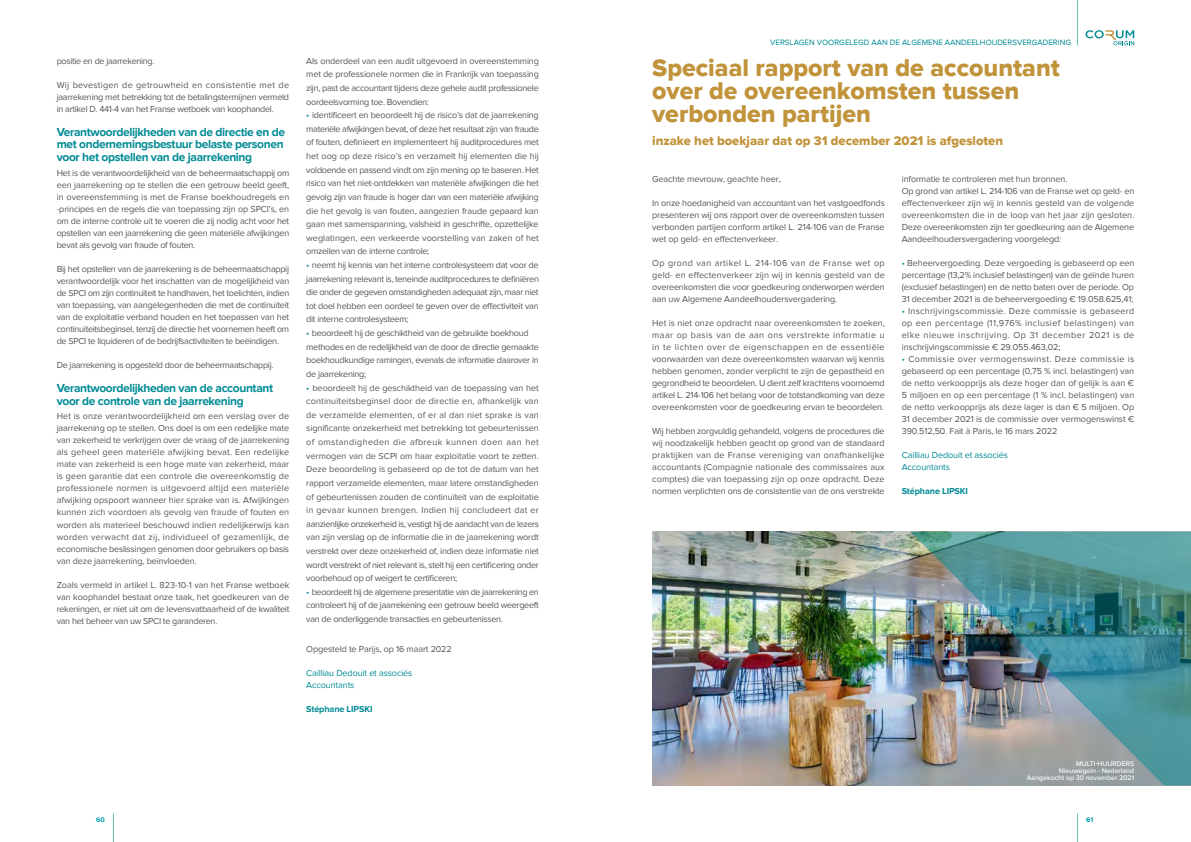
<style>
.page{position:relative;width:1191px;height:842px;background:#fff}
.page>*{position:absolute;margin:0;border:0;box-sizing:border-box;transform-origin:0 0}
.t1{font:25px/23px "Proxima Nova Extrabld";color:#c1933a}
.t2{font:13px "Proxima Nova Extrabld";color:#c1933a}
.t3{font:700 12px/12.5px "Proxima Nova";letter-spacing:-.03em;color:#008b95;text-align:justify}
.t4{font:9px/12px "Proxima Nova";letter-spacing:-.02em;color:#565655;text-align:justify}
.t5{font:9px/12px "Proxima Nova";letter-spacing:-.01em;color:#008b95}
.t6{font:700 9px "Proxima Nova";letter-spacing:-.01em;color:#008b95}
.t7{font:8px "Proxima Nova";color:#008b95}
.t8{font:500 7px/7px "Proxima Nova";color:#fff;text-align:right}
.t9{font:700 7px "Proxima Nova";color:#009faa}
.s1{color:#008b95}
</style>
<div class="page">
<img style="left:652px;top:531px;width:258px;height:254px">
<img style="left:910px;top:531px;width:281px;height:254px">
<hr style="left:1077px;top:0;width:1px;height:45px;background:#63bfaf">
<svg style="left:1077px;top:814px;width:1px;height:28px"></svg>
<svg style="left:113px;top:814px;width:1px;height:28px"></svg>
<svg style="left:1085px;top:30px;width:49px;height:15px"></svg>
<p class="t4" style="left:57px;top:55px;width:99px">positie en de jaarrekening.</p>
<p class="t4" style="left:57px;top:79px;width:234px">Wij bevestigen de getrouwheid en consistentie met de jaarrekening met betrekking tot de betalingstermijnen vermeld in artikel D. 441-4 van het Franse wetboek van koophandel.</p>
<h3 class="t3" style="left:57px;top:126px;width:230px">Verantwoordelijkheden van de directie en de met ondernemingsbestuur belaste personen voor het opstellen van de jaarrekening</h3>
<p class="t4" style="left:57px;top:167px;width:234px">Het is de verantwoordelijkheid van de beheermaatschappij om een jaarrekening op te stellen die een getrouw beeld geeft, in overeenstemming is met de Franse boekhoudregels en -principes en de regels die van toepassing zijn op SPCI’s, en om de interne controle uit te voeren die zij nodig acht voor het opstellen van een jaarrekening die geen materiële afwijkingen bevat als gevolg van fraude of fouten.</p>
<p class="t4" style="left:57px;top:263px;width:234px">Bij het opstellen van de jaarrekening is de beheermaatschappij verantwoordelijk voor het inschatten van de mogelijkheid van de SPCI om zijn continuïteit te handhaven, het toelichten, indien van toepassing, van aangelegenheden die met de continuïteit van de exploitatie verband houden en het toepassen van het continuïteitsbeginsel, tenzij de directie het voornemen heeft om de SPCI te liquideren of de bedrijfsactiviteiten te beëindigen.</p>
<p class="t4" style="left:57px;top:359px;width:218px">De jaarrekening is opgesteld door de beheermaatschappij.</p>
<h3 class="t3" style="left:57px;top:381px;width:218px;line-height:13px">Verantwoordelijkheden van de accountant voor de controle van de jaarrekening</h3>
<p class="t4" style="left:57px;top:411px;width:234px">Het is onze verantwoordelijkheid om een verslag over de jaarrekening op te stellen. Ons doel is om een redelijke mate van zekerheid te verkrijgen over de vraag of de jaarrekening als geheel geen materiële afwijking bevat. Een redelijke mate van zekerheid is een hoge mate van zekerheid, maar is geen garantie dat een controle die overeenkomstig de professionele normen is uitgevoerd altijd een materiële afwijking opspoort wanneer hier sprake van is. Afwijkingen kunnen zich voordoen als gevolg van fraude of fouten en worden als materieel beschouwd indien redelijkerwijs kan worden verwacht dat zij, individueel of gezamenlijk, de economische beslissingen genomen door gebruikers op basis van deze jaarrekening, beïnvloeden.</p>
<p class="t4" style="left:57px;top:579px;width:234px">Zoals vermeld in artikel L. 823-10-1 van het Franse wetboek van koophandel bestaat onze taak, het goedkeuren van de rekeningen, er niet uit om de levensvatbaarheid of de kwaliteit van het beheer van uw SPCI te garanderen.</p>
<p class="t4" style="left:306px;top:54px;width:234px;line-height:13.6px">Als onderdeel van een audit uitgevoerd in overeenstemming met de professionele normen die in Frankrijk van toepassing zijn, past de accountant tijdens deze gehele audit professionele oordeelsvorming toe. Bovendien:</p>
<p class="t4" style="left:306px;top:109px;width:234px;line-height:13.6px"><span class="s1">•</span> identificeert en beoordeelt hij de risico’s dat de jaarrekening materiële afwijkingen bevat, of deze het resultaat zijn van fraude of fouten, definieert en implementeert hij auditprocedures met het oog op deze risico’s en verzamelt hij elementen die hij voldoende en passend vindt om zijn mening op te baseren. Het risico van het niet-ontdekken van materiële afwijkingen die het gevolg zijn van fraude is hoger dan van een materiële afwijking die het gevolg is van fouten, aangezien fraude gepaard kan gaan met samenspanning, valsheid in geschrifte, opzettelijke weglatingen, een verkeerde voorstelling van zaken of het omzeilen van de interne controle;</p>
<p class="t4" style="left:306px;top:258px;width:234px;line-height:13.6px"><span class="s1">•</span> neemt hij kennis van het interne controlesysteem dat voor de jaarrekening relevant is, teneinde auditprocedures te definiëren die onder de gegeven omstandigheden adequaat zijn, maar niet tot doel hebben een oordeel te geven over de effectiviteit van dit interne controlesysteem;</p>
<p class="t4" style="left:306px;top:326px;width:234px;line-height:13.6px;text-align:left"><span class="s1">•</span> beoordeelt hij de geschiktheid van de gebruikte boekhoud methodes en de redelijkheid van de door de directie gemaakte boekhoudkundige ramingen, evenals de informatie daarover in de jaarrekening;</p>
<p class="t4" style="left:306px;top:381px;width:234px;line-height:13.6px"><span class="s1">•</span> beoordeelt hij de geschiktheid van de toepassing van het continuïteitsbeginsel door de directie en, afhankelijk van de verzamelde elementen, of er al dan niet sprake is van significante onzekerheid met betrekking tot gebeurtenissen of omstandigheden die afbreuk kunnen doen aan het vermogen van de SCPI om haar exploitatie voort te zetten.<br>Deze beoordeling is gebaseerd op de tot de datum van het rapport verzamelde elementen, maar latere omstandigheden of gebeurtenissen zouden de continuïteit van de exploitatie in gevaar kunnen brengen. Indien hij concludeert dat er aanzienlijke onzekerheid is, vestigt hij de aandacht van de lezers van zijn verslag op de informatie die in de jaarrekening wordt verstrekt over deze onzekerheid of, indien deze informatie niet wordt verstrekt of niet relevant is, stelt hij een certificering onder voorbehoud op of weigert te certificeren;</p>
<p class="t4" style="left:306px;top:585px;width:234px;line-height:13.6px"><span class="s1">•</span> beoordeelt hij de algemene presentatie van de jaarrekening en controleert hij of de jaarrekening een getrouw beeld weergeeft van de onderliggende transacties en gebeurtenissen.</p>
<p class="t4" style="left:306px;top:643px;width:147px">Opgesteld te Parijs, op 16 maart 2022</p>
<p class="t5" style="left:306px;top:667px;width:108px">Cailliau Dedouit et associés<br>Accountants</p>
<p class="t6" style="left:306px;top:703px;width:68px">Stéphane LIPSKI</p>
<p class="t7" style="left:770px;top:38px;width:302px">VERSLAGEN VOORGELEGD AAN DE ALGEMENE AANDEELHOUDERSVERGADERING</p>
<h1 class="t1" style="left:652px;top:57px;width:409px">Speciaal rapport van de accountant over de overeenkomsten tussen verbonden partijen</h1>
<h2 class="t2" style="left:652px;top:133px;width:352px">inzake het boekjaar dat op 31 december 2021 is afgesloten</h2>
<p class="t4" style="left:652px;top:173px;width:130px">Geachte mevrouw, geachte heer,</p>
<p class="t4" style="left:652px;top:197px;width:234px">In onze hoedanigheid van accountant van het vastgoedfonds presenteren wij ons rapport over de overeenkomsten tussen verbonden partijen conform artikel L. 214-106 van de Franse wet op geld- en effectenverkeer.</p>
<p class="t4" style="left:652px;top:257px;width:234px">Op grond van artikel L. 214-106 van de Franse wet op geld- en effectenverkeer zijn wij in kennis gesteld van de overeenkomsten die voor goedkeuring onderworpen werden aan uw Algemene Aandeelhoudersvergadering.</p>
<p class="t4" style="left:652px;top:317px;width:234px">Het is niet onze opdracht naar overeenkomsten te zoeken, maar op basis van de aan ons verstrekte informatie u in te lichten over de eigenschappen en de essentiële voorwaarden van deze overeenkomsten waarvan wij kennis hebben genomen, zonder verplicht te zijn de gepastheid en gegrondheid te beoordelen. U dient zelf krachtens voornoemd artikel L. 214-106 het belang voor de totstandkoming van deze overeenkomsten voor de goedkeuring ervan te beoordelen.</p>
<p class="t4" style="left:652px;top:425px;width:234px">Wij hebben zorgvuldig gehandeld, volgens de procedures die wij noodzakelijk hebben geacht op grond van de standaard praktijken van de Franse vereniging van onafhankelijke accountants (Compagnie nationale des commissaires aux comptes) die van toepassing zijn op onze opdracht. Deze normen verplichten ons de consistentie van de ons verstrekte</p>
<p class="t4" style="left:901px;top:173px;width:234px;text-align:left">informatie te controleren met hun bronnen.<br>Op grond van artikel L. 214-106 van de Franse wet op geld- en effectenverkeer zijn wij in kennis gesteld van de volgende overeenkomsten die in de loop van het jaar zijn gesloten.<br>Deze overeenkomsten zijn ter goedkeuring aan de Algemene Aandeelhoudersvergadering voorgelegd:</p>
<p class="t4" style="left:901px;top:257px;width:234px"><span class="s1">•</span> Beheervergoeding. Deze vergoeding is gebaseerd op een percentage (13,2% inclusief belastingen) van de geïnde huren (exclusief belastingen) en de netto baten over de periode. Op 31 december 2021 is de beheervergoeding € 19.058.625,41;</p>
<p class="t4" style="left:901px;top:305px;width:234px"><span class="s1">•</span> Inschrijvingscommissie. Deze commissie is gebaseerd op een percentage (11,976% inclusief belastingen) van elke nieuwe inschrijving. Op 31 december 2021 is de inschrijvingscommissie € 29.055.463,02;</p>
<p class="t4" style="left:901px;top:353px;width:234px"><span class="s1">•</span> Commissie over vermogenswinst. Deze commissie is gebaseerd op een percentage (0,75 % incl. belastingen) van de netto verkoopprijs als deze hoger dan of gelijk is aan € 5 miljoen en op een percentage (1 % incl. belastingen) van de netto verkoopprijs als deze lager is dan € 5 miljoen. Op 31 december 2021 is de commissie over vermogenswinst € 390.512,50. Fait à Paris, le 16 mars 2022</p>
<p class="t5" style="left:901px;top:449px;width:108px">Cailliau Dedouit et associés<br>Accountants</p>
<p class="t6" style="left:901px;top:486px;width:68px">Stéphane LIPSKI</p>
<p class="t8" style="left:1027px;top:759px;width:109px">MULTI-HUURDERS<br>Nieuwegein - Nederland<br>Aangekocht op 30 november 2021</p>
<p class="t9" style="left:96px;top:815px;width:10px">60</p>
<p class="t9" style="left:1086px;top:815px;width:9px">61</p>
</div>
